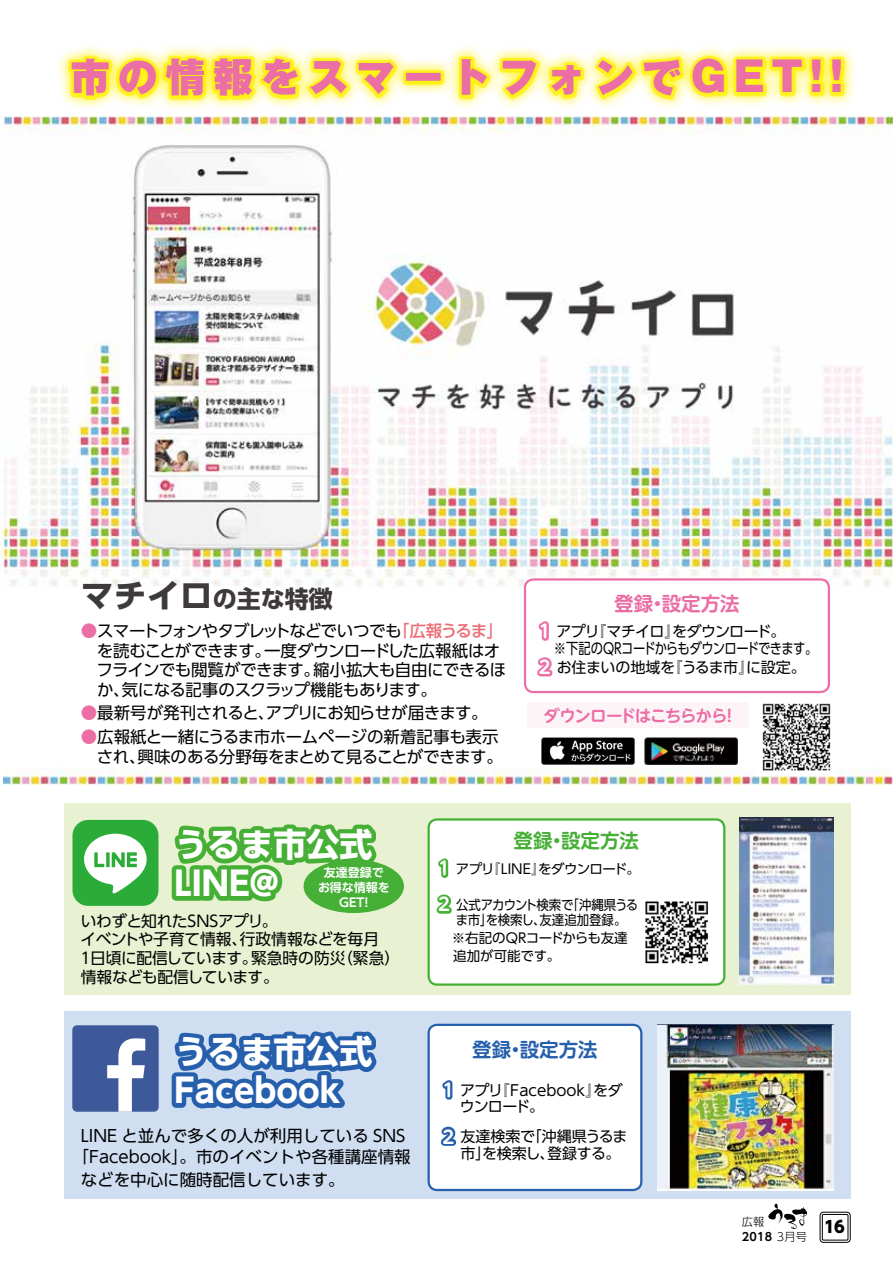
<style>
.page{position:relative;width:893px;height:1263px;background:#fff}
.page>*{position:absolute;margin:0;border:0;box-sizing:border-box;transform-origin:0 0}
.t1{font:39.75px "Gothic MB101 Ult";letter-spacing:.2em;color:#eb6ea5}
.t2{font:700 33px/39px "UD Shin Go Pro";color:#fff}
.t3{font:700 24px "UD Shin Go Pro";color:#3e3a39}
.t4{font:700 19.5px "UD Shin M Go Pro De";color:#eb6ea5}
.t5{font:700 19.5px "UD Shin M Go Pro De";color:#2660ad}
.t6{font:700 19.5px "UD Shin M Go Pro De";color:#45b035}
.t7{font:16.5px/19.5px "UD Shin Go Pro";letter-spacing:-.015em;color:#000;text-align:right}
.t8{font:16.5px/19.5px "UD Shin Go Pro";letter-spacing:-.04em;color:#000}
.t9{font:700 16.5px "UD Shin M Go Pro De";letter-spacing:-.07em;color:#eb6ea5}
.t10{font:800 16.2px "UD Shin Go Pro";color:#000}
.t11{font:15.75px/18.3px "UD Shin Go Pro";letter-spacing:-.015em;color:#000}
.t12{font:15px/16.5px "UD Shin Go Pro";letter-spacing:-.03em;color:#000}
.t13{font:15px/16.5px "UD Shin Go Pro";letter-spacing:-.01em;color:#000}
.t14{font:13.5px/15.8px "UD Shin Go Pro";letter-spacing:-.025em;color:#000;text-align:center;scale:.92 1}
.t15{font:13.5px/18px "UD Shin Go Pro";letter-spacing:-.005em;color:#000}
.t16{font:13.5px "UD Shin Go Pro";letter-spacing:-.075em;color:#000}
.t17{font:700 12px/15px "UD Shin Go Pro De";color:#fff;text-align:center}
.t18{font:700 11.25px "UD Shin Go Pro De";color:#000}
.t19{font:300 11.25px "UD Shin Go Pro";color:#000}
.s1{font-size:33px}
.s2{color:#eb6ea5}
.s3{font-weight:500;color:#ec6d74}
.s4{font-family:"UD Shin M Go Pro De";font-weight:700;font-size:18px;color:#fff}
.s5{font-family:"UD Shin Go Pro";font-weight:300}
</style>
<div class="page">
<img style="left:0;top:117px;width:893px;height:471px">
<img style="left:3px;top:767px;width:890px;height:17px">
<div style="left:64px;top:1011px;width:786px;height:187px;background:#d0def2"></div>
<svg style="left:171px;top:1031px;width:206px;height:78px"></svg>
<div style="left:64px;top:804px;width:786px;height:191px;background:#e8f1d1"></div>
<svg style="left:171px;top:824px;width:212px;height:89px"></svg>
<div style="left:56px;top:43px;width:801px;height:69px;background:#fff100;opacity:.75"></div>
<div style="left:72px;top:1025px;width:87px;height:87px;background:#3d5999;border-radius:5px"></div>
<svg style="left:107px;top:1038px;width:38px;height:74px"></svg>
<div style="left:72px;top:820px;width:86px;height:86px;background:#2bac39;border-radius:16px"></div>
<svg style="left:84px;top:834px;width:63px;height:60px"></svg>
<div style="left:525px;top:579px;width:304px;height:113px;background:#fff;border-radius:9px"></div>
<svg style="left:538px;top:621px;width:11px;height:20px"></svg>
<svg style="left:537px;top:657px;width:16px;height:20px"></svg>
<div style="left:524px;top:578px;width:306px;height:115px;border:2px solid #eb6ea5;border-radius:9px"></div>
<div style="left:429px;top:1025px;width:212px;height:165px;background:#fff;border-radius:9px"></div>
<svg style="left:442px;top:1080px;width:11px;height:20px"></svg>
<svg style="left:441px;top:1126px;width:15px;height:20px"></svg>
<div style="left:427px;top:1024px;width:215px;height:167px;border:2px solid #2660ad;border-radius:9px"></div>
<div style="left:429px;top:819px;width:295px;height:165px;background:#fff;border-radius:9px"></div>
<svg style="left:438px;top:858px;width:11px;height:20px"></svg>
<svg style="left:436px;top:894px;width:16px;height:20px"></svg>
<div style="left:427px;top:818px;width:298px;height:168px;border:2px solid #45b035;border-radius:9px"></div>
<img style="left:657px;top:1024px;width:176px;height:167px">
<div style="left:304px;top:859px;width:100px;height:54px;background:#45b035;border-radius:50%"></div>
<img style="left:739px;top:818px;width:94px;height:167px">
<img style="left:645px;top:901px;width:63px;height:63px">
<img style="left:758px;top:703px;width:77px;height:72px">
<div style="left:527px;top:702px;width:221px;height:26px;background:#fdf4f8"></div>
<img style="left:542px;top:737px;width:93px;height:28px">
<img style="left:645px;top:737px;width:93px;height:28px">
<div style="left:820px;top:1212px;width:30px;height:30px;border:1px solid #000;border-radius:4px"></div>
<div style="left:822px;top:1214px;width:26px;height:26px;border:1px solid #000"></div>
<svg style="left:768px;top:1204px;width:39px;height:25px"></svg>
<h1 class="t1" style="left:70px;top:46px;width:774px">市の情報をスマートフォンでGET!!</h1>
<h3 class="t3" style="left:81px;top:580px;width:254px"><span class="s1">マチイロ</span>の主な特徴</h3>
<p class="t8" style="left:97px;top:621px;width:411px;text-indent:-16px"><span class="s2">●</span>スマートフォンやタブレットなどでいつでも<span class="s3">「広報うるま」</span>を読むことができます。一度ダウンロードした広報紙はオフラインでも閲覧ができます。縮小拡大も自由にできるほか、気になる記事のスクラップ機能もあります。</p>
<p class="t7" style="left:81px;top:703px;width:408px"><span class="s2">●</span>最新号が発刊されると、アプリにお知らせが届きます。</p>
<p class="t7" style="left:81px;top:727px;width:424px"><span class="s2">●</span>広報紙と一緒にうるま市ホームページの新着記事も表示され、興味のある分野毎をまとめて見ることができます。</p>
<p class="t4" style="left:614px;top:587px;width:127px">登録・設定方法</p>
<p class="t12" style="left:554px;top:623px;width:265px;text-indent:-15px"><span class="s4">1</span> アプリ『マチイロ』をダウンロード。<br>※下記のQRコードからもダウンロードできます。</p>
<p class="t12" style="left:539px;top:659px;width:268px"><span class="s4">2</span> お住まいの地域を『うるま市』に設定。</p>
<p class="t9" style="left:544px;top:702px;width:196px">ダウンロードはこちらから！</p>
<h2 class="t2" style="left:174px;top:824px;width:200px">うるま市公式<br>LINE@</h2>
<p class="t11" style="left:78px;top:912px;width:324px">いわずと知れたSNSアプリ。<br>イベントや子育て情報、行政情報などを毎月<br>１日頃に配信しています。緊急時の防災（緊急）情報なども配信しています。</p>
<p class="t17" style="left:318px;top:864px;width:73px">友達登録でお得な情報を<br>GET！</p>
<h2 class="t2" style="left:174px;top:1031px;width:200px">うるま市公式<br>Facebook</h2>
<p class="t7" style="left:81px;top:1125px;width:326px">LINE と並んで多くの人が利用している SNS</p>
<p class="t7" style="left:73px;top:1147px;width:340px">「Facebook」。市のイベントや各種講座情報</p>
<p class="t7" style="left:81px;top:1169px;width:266px">などを中心に随時配信しています。</p>
<p class="t6" style="left:513px;top:824px;width:127px">登録・設定方法</p>
<p class="t16" style="left:438px;top:858px;width:203px"><span class="s4">1</span> アプリ『ＬＩＮＥ』をダウンロード。</p>
<p class="t14" style="left:438px;top:896px;width:219px"><span class="s4">2</span> 公式アカウント検索で「沖縄県うるま市」を検索し、友達追加登録。</p>
<p class="t15" style="left:453px;top:929px;width:176px;text-indent:-15px">　※右記のQRコードからも友達追加が可能です。</p>
<p class="t5" style="left:472px;top:1034px;width:127px">登録・設定方法</p>
<p class="t13" style="left:460px;top:1081px;width:164px;text-indent:-17px"><span class="s4">1</span> アプリ『Facebook』をダウンロード。</p>
<p class="t13" style="left:460px;top:1128px;width:169px;text-indent:-18px"><span class="s4">2</span> 友達検索で「沖縄県うるま市」を検索し、登録する。</p>
<p class="t19" style="left:742px;top:1213px;width:24px">広報</p>
<p class="t18" style="left:742px;top:1228px;width:67px">2018 <span class="s5">3月号</span></p>
<p class="t10" style="left:824px;top:1214px;width:22px">16</p>
</div>
